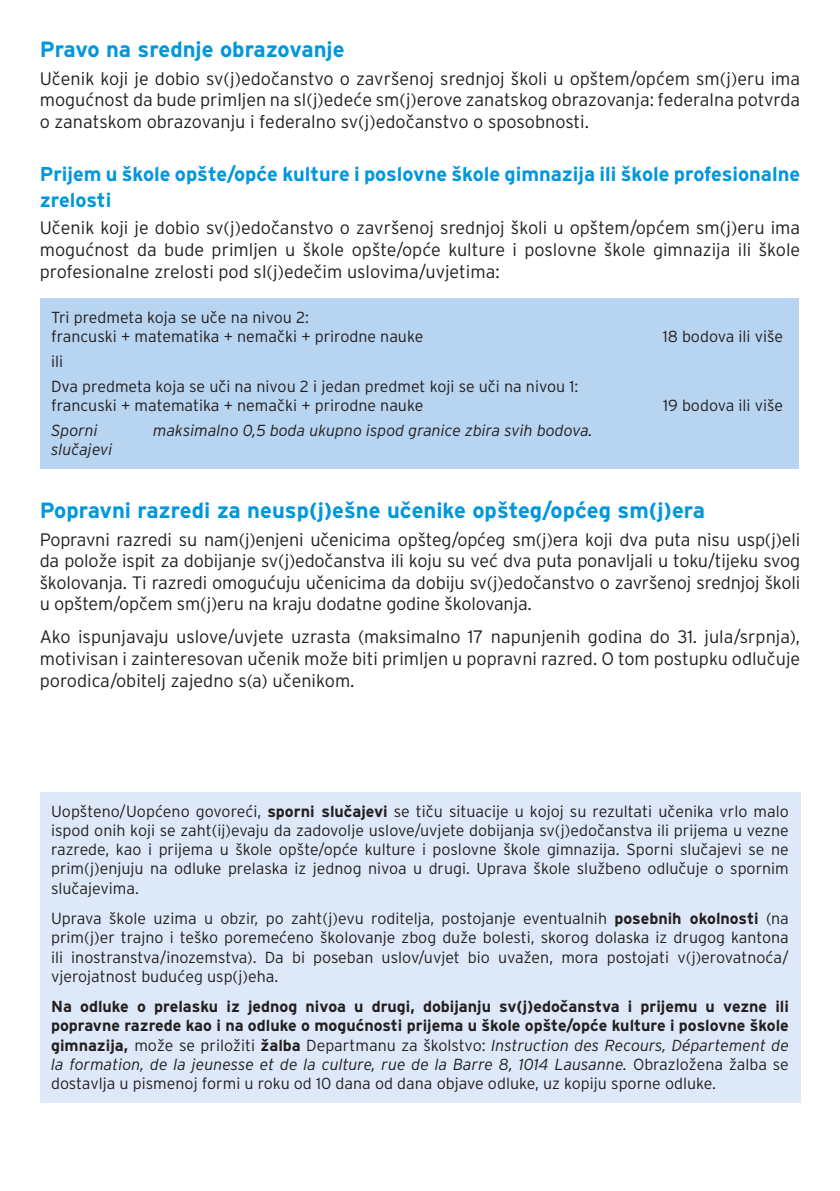
<style>
.page{position:relative;width:840px;height:1191px;background:#fff}
.page>*{position:absolute;margin:0;border:0;box-sizing:border-box;transform-origin:0 0}
._4-titre_2{font:700 22px "Interstate";color:#0097db}
._4-titre_2-2{font:700 20px/26.4px "Interstate";color:#0097db}
._1-texte{font:300 18px/21.6px "Interstate";color:#231f20;text-align:justify}
._1-texte-2{font:300 16px/19.2px "Interstate";color:#231f20;text-align:justify}
._1-texte-3{font:700 16px/19.2px "Interstate";color:#231f20;text-align:justify}
._1-texte-4{font:italic 300 16px "Interstate";color:#231f20}
.s1{font-family:"Interstate Light Serbe";font-weight:400}
.s2{font-family:"Interstate Bold Serbe";font-weight:400}
.s3{font-family:"Interstate Light Italic Serbe";font-weight:400;font-style:normal}
.s4{font-weight:700}
.s5{font-weight:300}
.s6{font-weight:300;font-style:italic}
</style>
<div class="page">
<div style="left:40px;top:298px;width:758px;height:171px;background:#b7d4f1"></div>
<div style="left:40px;top:792px;width:759px;height:311px;background:#dde9f8"></div>
<p class="_4-titre_2" style="left:40px;top:37px;width:306px">Pravo na srednje obrazovanje</p>
<p class="_1-texte" style="left:40px;top:67px;width:761px">U<span class="s1">÷</span>enik koji je dobio sv(j)edo<span class="s1">÷</span>anstvo o završenoj srednjoj školi u opštem/op<span class="s1">◊</span>em sm(j)eru ima mogu<span class="s1">◊</span>nost da bude primljen na sl(j)ede<span class="s1">◊</span>e sm(j)erove zanatskog obrazovanja: federalna potvrda o zanatskom obrazovanju i federalno sv(j)edo<span class="s1">÷</span>anstvo o sposobnosti.</p>
<p class="_4-titre_2-2" style="left:40px;top:160px;width:761px">Prijem u škole opšte/op<span class="s2">◊</span>e kulture i poslovne škole gimnazija ili škole profesionalne zrelosti</p>
<p class="_1-texte" style="left:40px;top:217px;width:761px">U<span class="s1">÷</span>enik koji je dobio sv(j)edo<span class="s1">÷</span>anstvo o završenoj srednjoj školi u opštem/op<span class="s1">◊</span>em sm(j)eru ima mogu<span class="s1">◊</span>nost da bude primljen u škole opšte/op<span class="s1">◊</span>e kulture i poslovne škole gimnazija ili škole profesionalne zrelosti pod sl(j)ede<span class="s1">÷</span>im uslovima/uvjetima:</p>
<p class="_1-texte-2" style="left:51px;top:307px;width:259px">Tri predmeta koja se u<span class="s1">÷</span>e na nivou 2:</p>
<p class="_1-texte-2" style="left:51px;top:326px;width:373px">francuski + matematika + nema<span class="s1">÷</span>ki + prirodne nauke</p>
<p class="_1-texte-2" style="left:662px;top:326px;width:122px">18 bodova ili više</p>
<p class="_1-texte-2" style="left:51px;top:351px;width:14px">ili</p>
<p class="_1-texte-2" style="left:51px;top:376px;width:528px">Dva predmeta koja se u<span class="s1">÷</span>i na nivou 2 i jedan predmet koji se u<span class="s1">÷</span>i na nivou 1:</p>
<p class="_1-texte-2" style="left:51px;top:395px;width:373px">francuski + matematika + nema<span class="s1">÷</span>ki + prirodne nauke</p>
<p class="_1-texte-2" style="left:662px;top:395px;width:122px">19 bodova ili više</p>
<p class="_1-texte-4" style="left:51px;top:421px;width:48px">Sporni</p>
<p class="_1-texte-4" style="left:153px;top:421px;width:441px">maksimalno 0,5 boda ukupno ispod granice zbira svih bodova.</p>
<p class="_1-texte-4" style="left:51px;top:440px;width:63px">slu<span class="s3">÷</span>ajevi</p>
<p class="_4-titre_2" style="left:40px;top:498px;width:666px">Popravni razredi za neusp(j)ešne u<span class="s2">÷</span>enike opšteg/op<span class="s2">◊</span>eg sm(j)era</p>
<p class="_1-texte" style="left:40px;top:528px;width:761px">Popravni razredi su nam(j)enjeni u<span class="s1">÷</span>enicima opšteg/op<span class="s1">◊</span>eg sm(j)era koji dva puta nisu usp(j)eli da polože ispit za dobijanje sv(j)edo<span class="s1">÷</span>anstva ili koju su ve<span class="s1">◊</span> dva puta ponavljali u toku/tijeku svog školovanja. Ti razredi omogu<span class="s1">◊</span>uju u<span class="s1">÷</span>enicima da dobiju sv(j)edo<span class="s1">÷</span>anstvo o završenoj srednjoj školi u opštem/op<span class="s1">÷</span>em sm(j)eru na kraju dodatne godine školovanja.</p>
<p class="_1-texte" style="left:40px;top:626px;width:761px">Ako ispunjavaju uslove/uvjete uzrasta (maksimalno 17 napunjenih godina do 31. jula/srpnja), motivisan i zainteresovan u<span class="s1">÷</span>enik može biti primljen u popravni razred. O tom postupku odlu<span class="s1">÷</span>uje porodica/obitelj zajedno s(a) u<span class="s1">÷</span>enikom.</p>
<p class="_1-texte-2" style="left:51px;top:801px;width:739px">Uopšteno/Uop<span class="s1">◊</span>eno govore<span class="s1">◊</span>i, <span class="s4">sporni slu</span><span class="s2">÷</span><span class="s4">ajevi</span> se ti<span class="s1">÷</span>u situacije u kojoj su rezultati u<span class="s1">÷</span>enika vrlo malo ispod onih koji se zaht(ij)evaju da zadovolje uslove/uvjete dobijanja sv(j)edo<span class="s1">÷</span>anstva ili prijema u vezne razrede, kao i prijema u škole opšte/op<span class="s1">◊</span>e kulture i poslovne škole gimnazija. Sporni slu<span class="s1">÷</span>ajevi se ne prim(j)enjuju na odluke prelaska iz jednog nivoa u drugi. Uprava škole službeno odlu<span class="s1">÷</span>uje o spornim slu<span class="s1">÷</span>ajevima.</p>
<p class="_1-texte-2" style="left:51px;top:908px;width:739px">Uprava škole uzima u obzir, po zaht(j)evu roditelja, postojanje eventualnih <span class="s4">posebnih okolnosti</span> (na prim(j)er trajno i teško poreme<span class="s1">◊</span>eno školovanje zbog duže bolesti, skorog dolaska iz drugog kantona ili inostranstva/inozemstva). Da bi poseban uslov/uvjet bio uvažen, mora postojati v(j)erovatno<span class="s1">◊</span>a/ vjerojatnost budu<span class="s1">◊</span>eg usp(j)eha.</p>
<p class="_1-texte-3" style="left:51px;top:997px;width:739px">Na odluke o prelasku iz jednog nivoa u drugi, dobijanju sv(j)edo<span class="s2">÷</span>anstva i prijemu u vezne ili popravne razrede kao i na odluke o mogu<span class="s2">◊</span>nosti prijema u škole opšte/op<span class="s2">◊</span>e kulture i poslovne škole gimnazija, <span class="s5">može se priložiti</span> žalba <span class="s5">Departmanu za školstvo:</span> <span class="s6">Instruction des Recours, Département de la formation, de la jeunesse et de la culture, rue de la Barre 8, 1014 Lausanne.</span> <span class="s5">Obrazložena žalba se dostavlja u pismenoj formi u roku od 10 dana od dana objave odluke, uz kopiju sporne odluke.</span></p>
</div>
